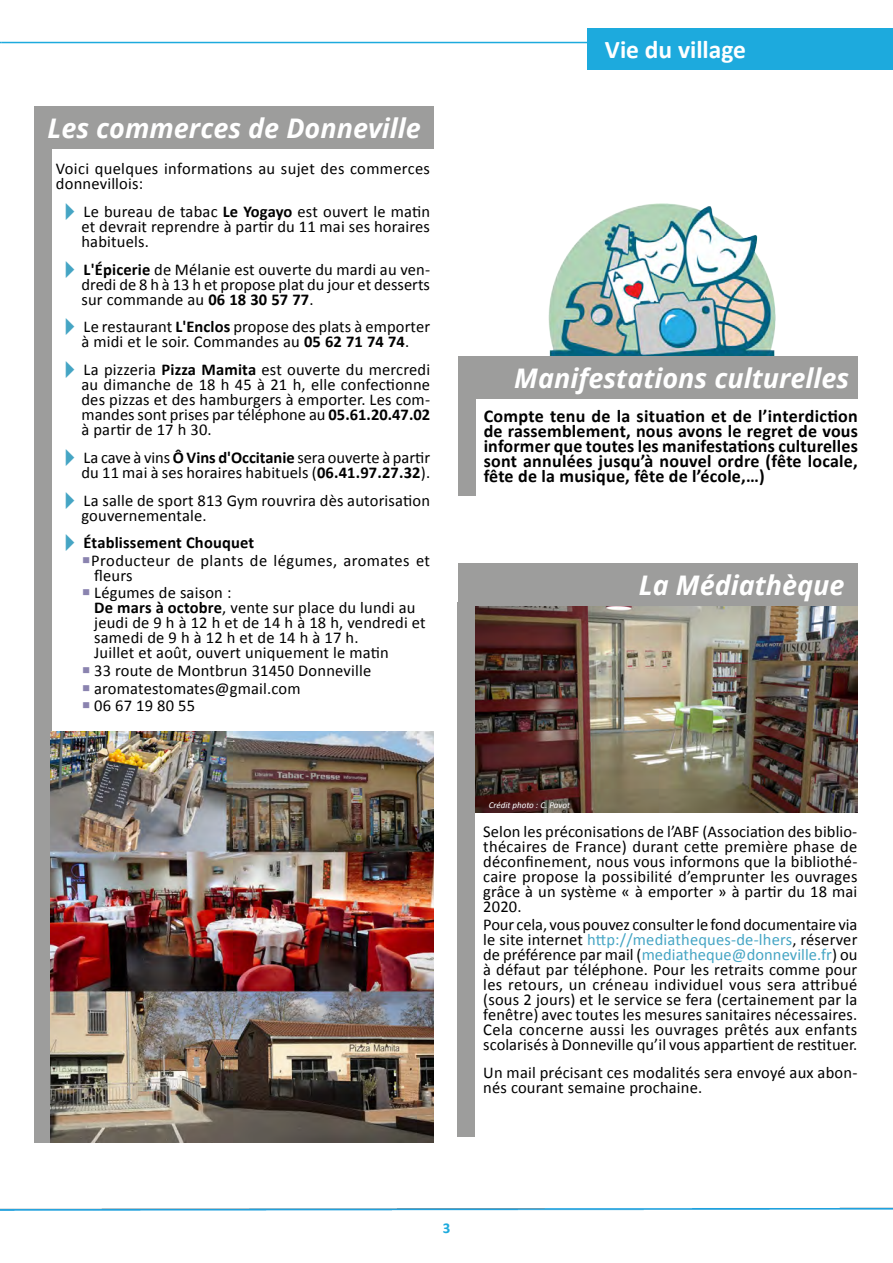
<style>
.page{position:relative;width:893px;height:1263px;background:#fff}
.page>*{position:absolute;margin:0;border:0;box-sizing:border-box;transform-origin:0 0}
.t1{font:italic 700 27px "Open Sans";color:#fff}
.t2{font:700 25.5px "Calibri";color:#fff}
.t3{font:700 18px/15px "Calibri";letter-spacing:.01em;color:#000;text-align:justify}
.t4{font:16.5px/15px "Calibri";letter-spacing:.01em;color:#000}
.t5{font:700 16.5px "Calibri";letter-spacing:.01em;color:#000}
.t6{font:700 15px "Calibri";color:#1daadd}
.t7{font:italic 9px "Calibri";color:#fff}
.s1{font-weight:700}
.s2{font-weight:700;font-size:27px;color:#8a83af}
.s3{color:#45a5c4}
</style>
<div class="page">
<hr style="left:1px;top:42px;width:892px;height:1px;background:#1daadd">
<div style="left:588px;top:28px;width:305px;height:41px;background:#1daadd"></div>
<img style="left:0;top:1138px;width:893px;height:73px">
<div style="left:34px;top:121px;width:17px;height:1022px;background:#9d9d9c"></div>
<div style="left:34px;top:106px;width:400px;height:43px;background:#9d9d9c"></div>
<img style="left:51px;top:731px;width:382px;height:411px">
<img style="left:475px;top:606px;width:382px;height:206px">
<div style="left:458px;top:563px;width:399px;height:43px;background:#9d9d9c"></div>
<div style="left:458px;top:602px;width:17px;height:535px;background:#9d9d9c"></div>
<img style="left:548px;top:203px;width:228px;height:153px">
<div style="left:458px;top:356px;width:400px;height:43px;background:#9d9d9c"></div>
<div style="left:458px;top:391px;width:17px;height:105px;background:#9d9d9c"></div>
<h1 class="t1" style="left:47px;top:109px;width:375px">Les commerces de Donneville</h1>
<p class="t4" style="left:56px;top:161px;width:376px">Voici quelques informations au sujet des commerces donnevillois:</p>
<p class="t4" style="left:81px;top:204px;width:350px;text-align:justify">Le bureau de tabac <span class="s1">Le Yogayo</span> est ouvert le matin et devrait reprendre à partir du 11 mai ses horaires habituels.</p>
<p class="t4" style="left:81px;top:262px;width:350px;text-align:justify"><span class="s1">L'Épicerie</span> de Mélanie est ouverte du mardi au ven&shy;dredi de 8 h à 13 h et propose plat du jour et desserts sur commande au <span class="s1">06 18 30 57 77</span>.</p>
<p class="t4" style="left:81px;top:319px;width:350px">Le restaurant <span class="s1">L'Enclos</span> propose des plats à emporter à midi et le soir. Commandes au <span class="s1">05 62 71 74 74</span>.</p>
<p class="t4" style="left:81px;top:362px;width:350px;text-align:justify">La pizzeria <span class="s1">Pizza Mamita</span> est ouverte du mercredi au dimanche de 18 h 45 à 21 h, elle confectionne des pizzas et des hamburgers à emporter. Les com&shy;mandes sont prises par téléphone au <span class="s1">05.61.20.47.02 </span>à partir de 17 h 30.</p>
<p class="t4" style="left:81px;top:450px;width:350px">La cave à vins <span class="s1">Ô Vins d'Occitanie</span> sera ouverte à partir du 11 mai à ses horaires habituels (<span class="s1">06.41.97.27.32</span>).</p>
<p class="t4" style="left:81px;top:493px;width:350px">La salle de sport 813 Gym rouvrira dès autorisation gouvernementale.</p>
<p class="t5" style="left:84px;top:532px;width:172px">Établissement Chouquet</p>
<p class="t4" style="left:94px;top:553px;width:337px;text-indent:-13px"><span class="s2">▪</span>Producteur de plants de légumes, aromates et fleurs</p>
<p class="t4" style="left:94px;top:585px;width:333px;text-indent:-13px"><span class="s2">▪</span> Légumes de saison :<br><span class="s1">De mars à octobre</span>, vente sur place du lundi au jeudi de 9 h à 12 h et de 14 h à 18 h, vendredi et samedi de 9 h à 12 h et de 14 h à 17 h.<br>Juillet et août, ouvert uniquement le matin</p>
<p class="t4" style="left:81px;top:663px;width:291px"><span class="s2">▪</span> 33 route de Montbrun 31450 Donneville</p>
<p class="t4" style="left:81px;top:681px;width:221px"><span class="s2">▪</span> aromatestomates@gmail.com</p>
<p class="t4" style="left:81px;top:698px;width:115px"><span class="s2">▪</span> 06 67 19 80 55</p>
<h2 class="t2" style="left:605px;top:34px;width:143px">Vie du village</h2>
<h1 class="t1" style="left:514px;top:359px;width:337px">Manifestations culturelles</h1>
<p class="t3" style="left:484px;top:408px;width:376px">Compte tenu de la situation et de l’interdiction de rassemblement, nous avons le regret de vous informer que toutes les manifestations culturelles sont annulées jusqu’à nouvel ordre (fête locale, fête de la musique, fête de l’école,…)</p>
<h1 class="t1" style="left:639px;top:566px;width:207px">La Médiathèque</h1>
<p class="t7" style="left:489px;top:799px;width:83px">Crédit photo : C. Pavot</p>
<p class="t4" style="left:483px;top:824px;width:376px;text-align:justify">Selon les préconisations de l’ABF (Association des biblio&shy;thécaires de France) durant cette première phase de déconfinement, nous vous informons que la bibliothé&shy;caire propose la possibilité d’emprunter les ouvrages grâce à un système « à emporter » à partir du 18 mai 2020.</p>
<p class="t4" style="left:483px;top:917px;width:376px;text-align:justify">Pour cela, vous pouvez consulter le fond documentaire via le site internet <span class="s3">http://mediatheques-de-lhers</span>, réserver de préférence par mail (<span class="s3">mediatheque@donneville.fr</span>) ou à défaut par téléphone. Pour les retraits comme pour les retours, un créneau individuel vous sera attribué (sous 2 jours) et le service se fera (certainement par la fenêtre) avec toutes les mesures sanitaires nécessaires.<br>Cela concerne aussi les ouvrages prêtés aux enfants scolarisés à Donneville qu’il vous appartient de restituer.</p>
<p class="t4" style="left:483px;top:1065px;width:376px">Un mail précisant ces modalités sera envoyé aux abon&shy;nés courant semaine prochaine.</p>
<p class="t6" style="left:443px;top:1218px;width:9px">3</p>
</div>
